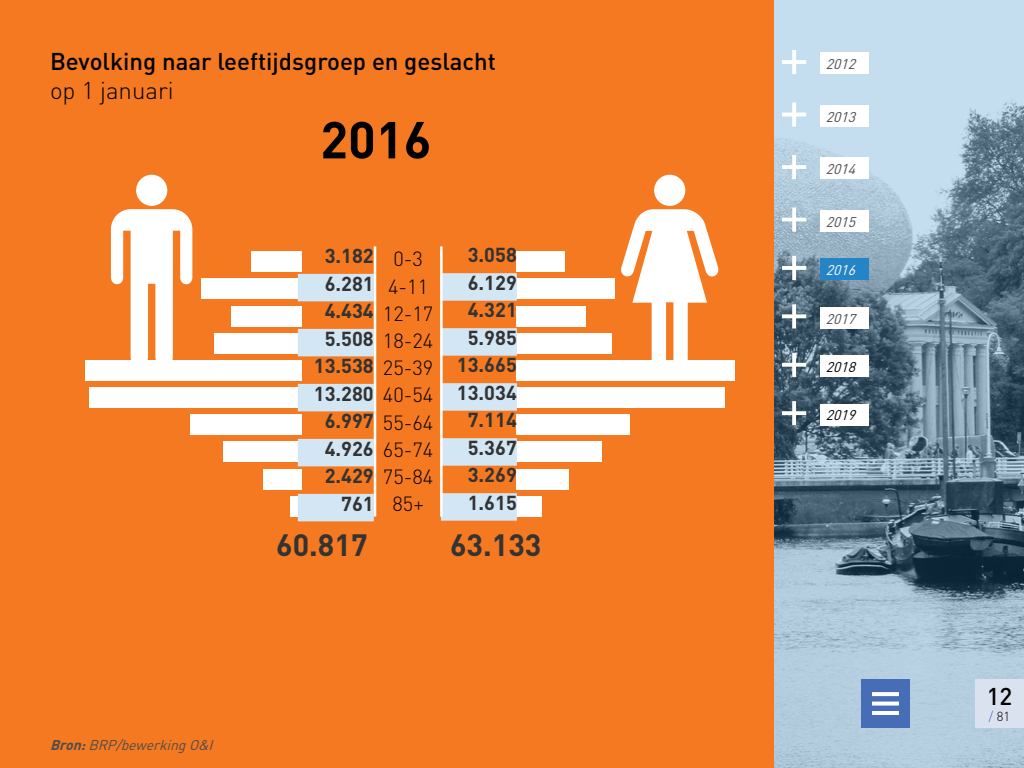
<style>
.page{position:relative;width:1024px;height:768px;background:#fff}
.page>*{position:absolute;margin:0;border:0;box-sizing:border-box;transform-origin:0 0}
.t1{font:700 51.2px "DIN";color:#000}
.t2{font:700 30.5px "DIN";color:#333}
.t3{font:500 24px "DIN";color:#000}
.t4{font:300 24px "DIN";color:#000}
.t5{font:300 20.3px/27.2px "DIN";color:#000;text-align:center}
.t6{font:700 20px/27.5px "DIN";color:#333;text-align:right}
.t7{font:italic 14px "DIN";color:#4d4d4d}
.t8{font:italic 14px "DIN";color:#000}
.t9{font:italic 14px "DIN";color:#fff}
.t10{font:300 13px "DIN";color:#000}
.s1{font-weight:700}
.s2{color:#476db6}
</style>
<div class="page">
<svg style="left:774px;top:0;width:250px;height:768px;background:#89a2b3"></svg>
<div style="left:861px;top:679px;width:49px;height:49px;background:#476db6"></div>
<svg style="left:872px;top:692px;width:27px;height:4px"></svg>
<svg style="left:872px;top:702px;width:27px;height:4px"></svg>
<hr style="left:872px;top:711px;width:27px;height:4px;background:#fff">
<div style="left:975px;top:679px;width:49px;height:49px;background:#dae2f0"></div>
<div style="left:0;top:0;width:774px;height:768px;background:#f57920"></div>
<svg style="left:782px;top:50px;width:24px;height:24px"></svg>
<div style="left:821px;top:53px;width:48px;height:21px;background:#fff"></div>
<svg style="left:782px;top:102px;width:24px;height:25px"></svg>
<div style="left:821px;top:105px;width:48px;height:22px;background:#fff"></div>
<svg style="left:782px;top:155px;width:24px;height:24px"></svg>
<div style="left:821px;top:158px;width:48px;height:21px;background:#fff"></div>
<svg style="left:782px;top:208px;width:24px;height:24px"></svg>
<div style="left:821px;top:210px;width:48px;height:22px;background:#fff"></div>
<svg style="left:782px;top:256px;width:24px;height:24px"></svg>
<div style="left:821px;top:259px;width:48px;height:21px;background:#2484c6"></div>
<div style="left:136px;top:175px;width:31px;height:31px;background:#fff;border-radius:50%"></div>
<svg style="left:111px;top:209px;width:81px;height:151px"></svg>
<svg style="left:621px;top:209px;width:98px;height:151px"></svg>
<div style="left:654px;top:175px;width:31px;height:31px;background:#fff;border-radius:50%"></div>
<div style="left:290px;top:496px;width:12px;height:21px;background:#fff"></div>
<div style="left:263px;top:469px;width:39px;height:20px;background:#fff"></div>
<div style="left:223px;top:441px;width:79px;height:21px;background:#fff"></div>
<div style="left:190px;top:414px;width:112px;height:21px;background:#fff"></div>
<div style="left:90px;top:387px;width:212px;height:21px;background:#fff"></div>
<div style="left:86px;top:360px;width:216px;height:21px;background:#fff"></div>
<div style="left:214px;top:333px;width:88px;height:21px;background:#fff"></div>
<div style="left:231px;top:306px;width:71px;height:20px;background:#fff"></div>
<div style="left:202px;top:279px;width:100px;height:20px;background:#fff"></div>
<div style="left:251px;top:251px;width:51px;height:21px;background:#fff"></div>
<div style="left:516px;top:496px;width:26px;height:21px;background:#fff"></div>
<div style="left:516px;top:469px;width:52px;height:20px;background:#fff"></div>
<div style="left:516px;top:441px;width:86px;height:21px;background:#fff"></div>
<div style="left:516px;top:414px;width:114px;height:21px;background:#fff"></div>
<div style="left:516px;top:387px;width:209px;height:21px;background:#fff"></div>
<div style="left:516px;top:360px;width:219px;height:21px;background:#fff"></div>
<div style="left:516px;top:333px;width:96px;height:21px;background:#fff"></div>
<div style="left:516px;top:306px;width:69px;height:20px;background:#fff"></div>
<div style="left:516px;top:279px;width:98px;height:20px;background:#fff"></div>
<div style="left:516px;top:251px;width:49px;height:21px;background:#fff"></div>
<svg style="left:298px;top:274px;width:76px;height:247px"></svg>
<svg style="left:441px;top:273px;width:76px;height:248px"></svg>
<hr style="left:374px;top:246px;width:2px;height:271px;background:#fff">
<hr style="left:440px;top:246px;width:3px;height:271px;background:#fff">
<svg style="left:782px;top:304px;width:24px;height:24px"></svg>
<div style="left:821px;top:307px;width:48px;height:21px;background:#fff"></div>
<svg style="left:782px;top:353px;width:24px;height:24px"></svg>
<div style="left:821px;top:356px;width:48px;height:21px;background:#fff"></div>
<svg style="left:782px;top:401px;width:24px;height:24px"></svg>
<div style="left:821px;top:404px;width:48px;height:21px;background:#fff"></div>
<p class="t3" style="left:50px;top:46px;width:448px">Bevolking naar leeftijdsgroep en geslacht</p>
<p class="t4" style="left:50px;top:75px;width:125px">op 1 januari</p>
<h1 class="t1" style="left:320px;top:106px;width:113px">2016</h1>
<p class="t6" style="left:314px;top:241px;width:61px">3.182<br>6.281<br>4.434<br>5.508<br>13.538<br>13.280<br>6.997<br>4.926<br>2.429<br>761</p>
<p class="t6" style="left:457px;top:240px;width:61px;text-align:center">3.058<br>6.129<br>4.321<br>5.985<br>13.665<br>13.034<br>7.114<br>5.367<br>3.269<br>1.615</p>
<h2 class="t2" style="left:276px;top:525px;width:93px">60.817</h2>
<h2 class="t2" style="left:450px;top:525px;width:93px">63.133</h2>
<p class="t5" style="left:383px;top:245px;width:52px">0-3<br>4-11<br>12-17<br>18-24<br>25-39<br>40-54<br>55-64<br>65-74<br>75-84<br>85+</p>
<p class="t7" style="left:50px;top:736px;width:168px"><span class="s1">Bron:</span>BRP/bewerkingO&amp;I</p>
<p class="t7" style="left:826px;top:55px;width:35px">2012</p>
<p class="t7" style="left:826px;top:108px;width:35px">2013</p>
<p class="t7" style="left:826px;top:160px;width:35px">2014</p>
<p class="t7" style="left:826px;top:213px;width:35px">2015</p>
<p class="t9" style="left:826px;top:261px;width:35px">2016</p>
<p class="t7" style="left:826px;top:310px;width:35px">2017</p>
<p class="t8" style="left:826px;top:358px;width:35px">2018</p>
<p class="t8" style="left:826px;top:407px;width:35px">2019</p>
<p class="t3" style="left:987px;top:681px;width:27px">12</p>
<p class="t10" style="left:989px;top:708px;width:23px"><span class="s2">/</span> 81</p>
</div>
